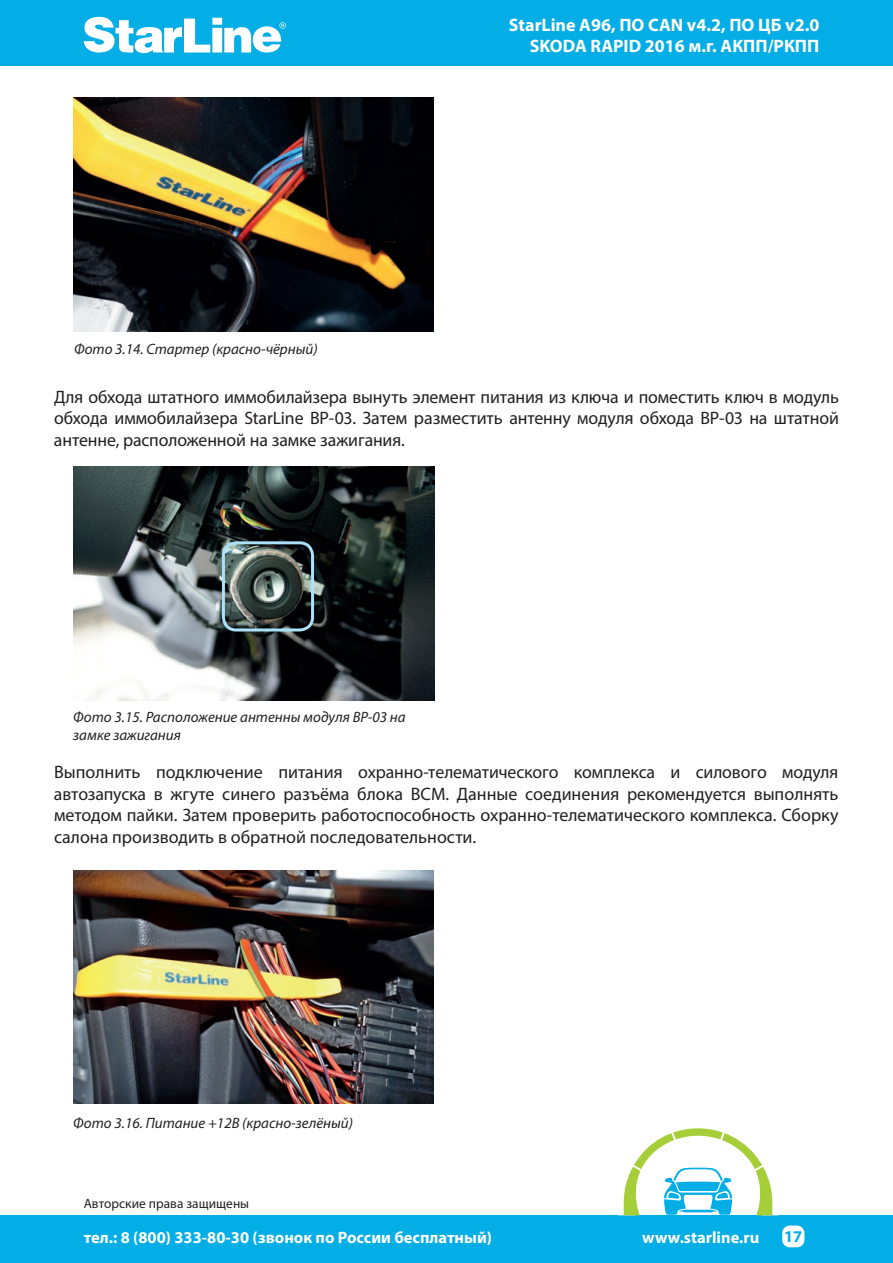
<style>
.page{position:relative;width:893px;height:1263px;background:#fff}
.page>*{position:absolute;margin:0;border:0;box-sizing:border-box;transform-origin:0 0}
.t1{font:18px/21.6px "Myriad Pro";letter-spacing:-.005em;color:#231f20;text-align:justify}
.t2{font:700 18px/21.6px "Myriad Pro";color:#fff;text-align:right}
.t3{font:700 16.5px "Myriad Pro";color:#fff}
.t4{font:700 16.5px "Myriad Pro";color:#03ade5}
.t5{font:italic 15px/18px "Myriad Pro";color:#231f20}
.t6{font:13.5px "Myriad Pro";color:#231f20}
</style>
<div class="page">
<div style="left:0;top:0;width:893px;height:65px;background:#03ade5"></div>
<svg style="left:84px;top:17px;width:202px;height:36px"></svg>
<div style="left:0;top:1215px;width:893px;height:48px;background:#03ade5"></div>
<div style="left:782px;top:1225px;width:22px;height:22px;background:#fff;border-radius:8px"></div>
<svg style="left:623px;top:1128px;width:150px;height:87px"></svg>
<img style="left:73px;top:97px;width:361px;height:234px">
<img style="left:73px;top:466px;width:362px;height:234px">
<div style="left:222px;top:541px;width:92px;height:90px;border:3px solid #aae0f9;border-radius:13px"></div>
<img style="left:73px;top:871px;width:361px;height:233px">
<p class="t2" style="left:509px;top:13px;width:312px">StarLine А96, ПО CAN v4.2, ПО ЦБ v2.0<br>SKODA RAPID 2016 м.г. АКПП/РКПП</p>
<p class="t5" style="left:74px;top:339px;width:245px">Фото 3.14. Стартер (красно-чёрный)</p>
<p class="t1" style="left:54px;top:385px;width:786px">Для обхода штатного иммобилайзера вынуть элемент питания из ключа и поместить ключ в модуль обхода иммобилайзера StarLine BP-03. Затем разместить антенну модуля обхода ВР-03 на штатной антенне, расположенной на замке зажигания.</p>
<p class="t5" style="left:73px;top:707px;width:334px">Фото 3.15. Расположение антенны модуля BP-03 на замке зажигания</p>
<p class="t1" style="left:54px;top:761px;width:786px">Выполнить подключение питания охранно-телематического комплекса и силового модуля автозапуска в жгуте синего разъёма блока ВСМ. Данные соединения рекомендуется выполнять методом пайки. Затем проверить работоспособность охранно-телематического комплекса. Сборку салона производить в обратной последовательности.</p>
<p class="t5" style="left:73px;top:1114px;width:281px">Фото 3.16. Питание +12В (красно-зелёный)</p>
<p class="t6" style="left:84px;top:1195px;width:167px">Авторские права защищены</p>
<p class="t3" style="left:84px;top:1226px;width:410px">тел.: 8 (800) 333-80-30 (звонок по России бесплатный)</p>
<p class="t3" style="left:642px;top:1226px;width:119px">www.starline.ru</p>
<p class="t4" style="left:784px;top:1226px;width:20px">17</p>
</div>
